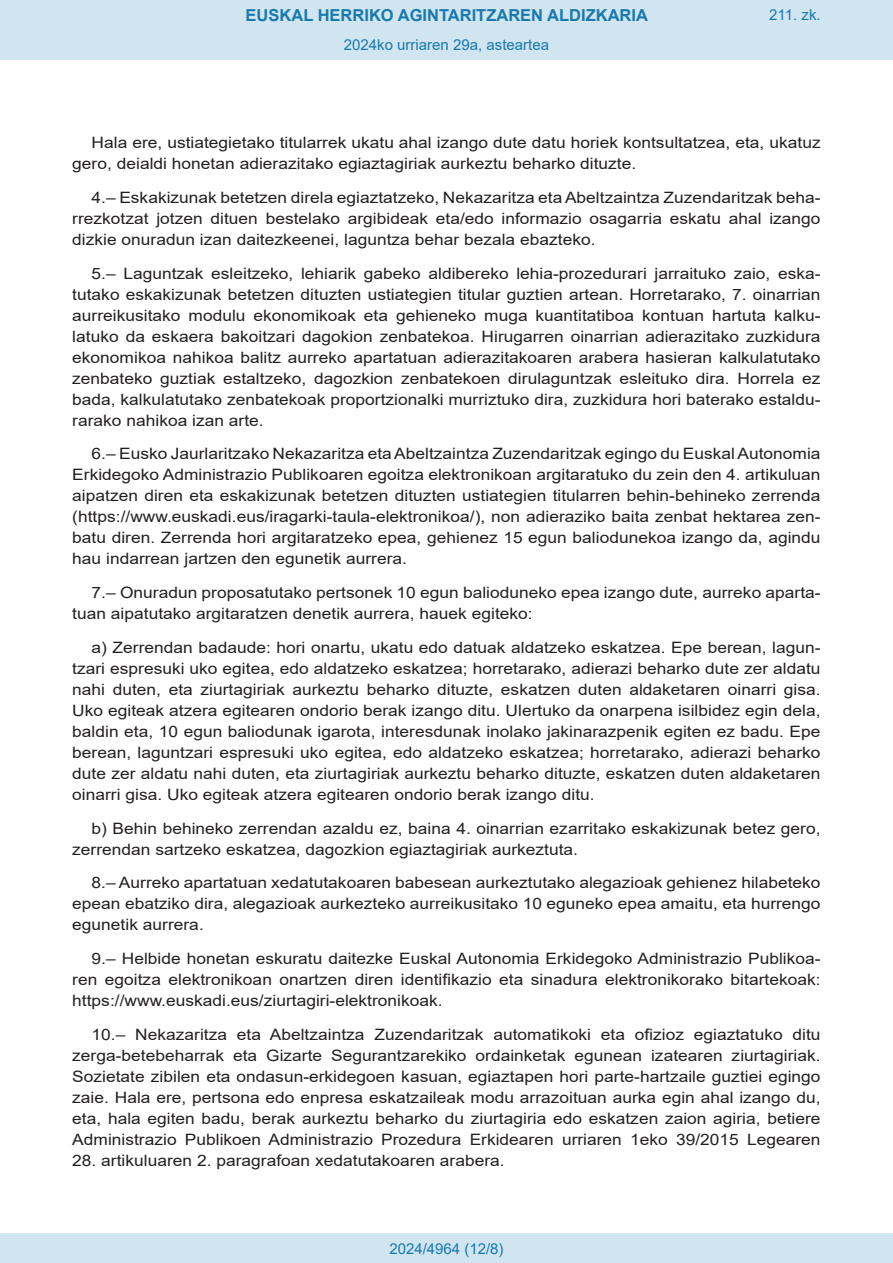
<style>
.page{position:relative;width:893px;height:1263px;background:#fff}
.page>*{position:absolute;margin:0;border:0;box-sizing:border-box;transform-origin:0 0}
.t1{font:700 16.5px "Arial";color:#1879ad}
.BOPVDetalle{font:15.6px/21px "Arial";color:#231f20;text-align:justify;scale:1.11 1}
.Paginacion_Centro{font:15px "Arial";color:#1879ad}
</style>
<div class="page">
<div style="left:0;top:0;width:893px;height:60px;background:#d0e5f0"></div>
<div style="left:0;top:1233px;width:893px;height:30px;background:#d0e5f0"></div>
<p class="t1" style="left:246px;top:3px;width:404px">EUSKAL HERRIKO AGINTARITZAREN ALDIZKARIA</p>
<p class="Paginacion_Centro" style="left:344px;top:35px;width:207px">2024ko urriaren 29a, asteartea</p>
<p class="Paginacion_Centro" style="left:769px;top:5px;width:53px">211. zk.</p>
<p class="BOPVDetalle" style="left:72px;top:132px;width:676px;text-indent:19px">Hala ere, ustiategietako titularrek ukatu ahal izango dute datu horiek kontsultatzea, eta, ukatuz gero, deialdi honetan adierazitako egiaztagiriak aurkeztu beharko dituzte.</p>
<p class="BOPVDetalle" style="left:72px;top:187px;width:676px;text-indent:19px">4.– Eskakizunak betetzen direla egiaztatzeko, Nekazaritza eta Abeltzaintza Zuzendaritzak beha&shy;rrezkotzat jotzen dituen bestelako argibideak eta/edo informazio osagarria eskatu ahal izango dizkie onuradun izan daitezkeenei, laguntza behar bezala ebazteko.</p>
<p class="BOPVDetalle" style="left:72px;top:263px;width:676px;text-indent:19px">5.– Laguntzak esleitzeko, lehiarik gabeko aldibereko lehia-prozedurari jarraituko zaio, eska&shy;tutako eskakizunak betetzen dituzten ustiategien titular guztien artean. Horretarako, 7. oinarrian aurreikusitako modulu ekonomikoak eta gehieneko muga kuantitatiboa kontuan hartuta kalku&shy;latuko da eskaera bakoitzari dagokion zenbatekoa. Hirugarren oinarrian adierazitako zuzkidura ekonomikoa nahikoa balitz aurreko apartatuan adierazitakoaren arabera hasieran kalkulatutako zenbateko guztiak estaltzeko, dagozkion zenbatekoen dirulaguntzak esleituko dira. Horrela ez bada, kalkulatutako zenbatekoak proportzionalki murriztuko dira, zuzkidura hori baterako estaldu&shy;rarako nahikoa izan arte.</p>
<p class="BOPVDetalle" style="left:72px;top:443px;width:676px;text-indent:19px">6.– Eusko Jaurlaritzako Nekazaritza eta Abeltzaintza Zuzendaritzak egingo du Euskal Autonomia Erkidegoko Administrazio Publikoaren egoitza elektronikoan argitaratuko du zein den 4. artikuluan aipatzen diren eta eskakizunak betetzen dituzten ustiategien titularren behin-behineko zerrenda (https://www.euskadi.eus/iragarki-taula-elektronikoa/), non adieraziko baita zenbat hektarea zen&shy;batu diren. Zerrenda hori argitaratzeko epea, gehienez 15 egun baliodunekoa izango da, agindu hau indarrean jartzen den egunetik aurrera.</p>
<p class="BOPVDetalle" style="left:72px;top:582px;width:676px;text-indent:19px">7.– Onuradun proposatutako pertsonek 10 egun balioduneko epea izango dute, aurreko aparta&shy;tuan aipatutako argitaratzen denetik aurrera, hauek egiteko:</p>
<p class="BOPVDetalle" style="left:72px;top:637px;width:676px;text-indent:19px">a) Zerrendan badaude: hori onartu, ukatu edo datuak aldatzeko eskatzea. Epe berean, lagun&shy;tzari espresuki uko egitea, edo aldatzeko eskatzea; horretarako, adierazi beharko dute zer aldatu nahi duten, eta ziurtagiriak aurkeztu beharko dituzte, eskatzen duten aldaketaren oinarri gisa.<br>Uko egiteak atzera egitearen ondorio berak izango ditu. Ulertuko da onarpena isilbidez egin dela, baldin eta, 10 egun baliodunak igarota, interesdunak inolako jakinarazpenik egiten ez badu. Epe berean, laguntzari espresuki uko egitea, edo aldatzeko eskatzea; horretarako, adierazi beharko dute zer aldatu nahi duten, eta ziurtagiriak aurkeztu beharko dituzte, eskatzen duten aldaketaren oinarri gisa. Uko egiteak atzera egitearen ondorio berak izango ditu.</p>
<p class="BOPVDetalle" style="left:72px;top:818px;width:676px;text-indent:19px">b) Behin behineko zerrendan azaldu ez, baina 4. oinarrian ezarritako eskakizunak betez gero, zerrendan sartzeko eskatzea, dagozkion egiaztagiriak aurkeztuta.</p>
<p class="BOPVDetalle" style="left:72px;top:872px;width:676px;text-indent:19px">8.– Aurreko apartatuan xedatutakoaren babesean aurkeztutako alegazioak gehienez hilabeteko epean ebatziko dira, alegazioak aurkezteko aurreikusitako 10 eguneko epea amaitu, eta hurrengo egunetik aurrera.</p>
<p class="BOPVDetalle" style="left:72px;top:948px;width:676px;text-indent:19px">9.– Helbide honetan eskuratu daitezke Euskal Autonomia Erkidegoko Administrazio Publikoa&shy;ren egoitza elektronikoan onartzen diren identifikazio eta sinadura elektronikorako bitartekoak: https://www.euskadi.eus/ziurtagiri-elektronikoak.</p>
<p class="BOPVDetalle" style="left:72px;top:1024px;width:676px;text-indent:19px">10.– Nekazaritza eta Abeltzaintza Zuzendaritzak automatikoki eta ofizioz egiaztatuko ditu zerga-betebeharrak eta Gizarte Segurantzarekiko ordainketak egunean izatearen ziurtagiriak.<br>Sozietate zibilen eta ondasun-erkidegoen kasuan, egiaztapen hori parte-hartzaile guztiei egingo zaie. Hala ere, pertsona edo enpresa eskatzaileak modu arrazoituan aurka egin ahal izango du, eta, hala egiten badu, berak aurkeztu beharko du ziurtagiria edo eskatzen zaion agiria, betiere Administrazio Publikoen Administrazio Prozedura Erkidearen urriaren 1eko 39/2015 Legearen</p>
<p class="BOPVDetalle" style="left:72px;top:1150px;width:391px">28. artikuluaren 2. paragrafoan xedatutakoaren arabera.</p>
<p class="Paginacion_Centro" style="left:389px;top:1238px;width:116px">2024/4964 (12/8)</p>
</div>
